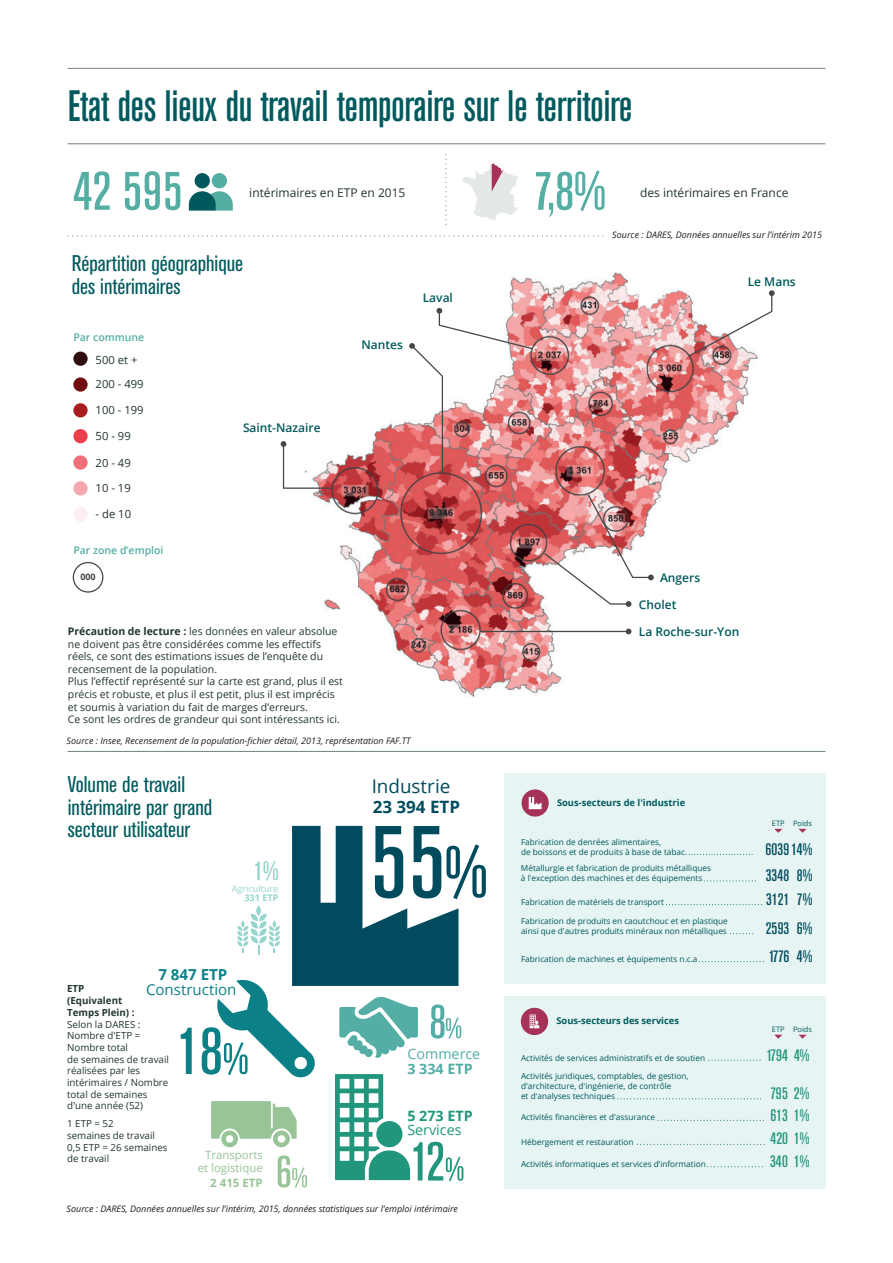
<style>
.page{position:relative;width:893px;height:1263px;background:#fff}
.page>*{position:absolute;margin:0;border:0;box-sizing:border-box;transform-origin:0 0}
.t1{font:500 condensed 53.85px "Akzidenz Grotesk BE";color:#54aea4}
.t2{font:500 condensed 43.5px "Akzidenz Grotesk BE";letter-spacing:-.01em;color:#005a5d}
.t3{font:condensed 22.5px/22.6px "Akzidenz Grotesk BE";color:#005a5d}
.t4{font:18.9px "Open Sans";color:#004c5e}
.t5{font:700 16.95px "Open Sans";color:#004c5e}
.t6{font:500 condensed 16.5px "Akzidenz Grotesk BE";color:#004c5e}
.t7{font:500 condensed 16.5px/22.6px "Akzidenz Grotesk BE";color:#22967c}
.t8{font:15.15px "Open Sans";color:#0b8087}
.t9{font:700 15.15px "Open Sans";color:#0b8087}
.t10{font:14.25px "Open Sans";color:#54aea6}
.t11{font:14.25px "Open Sans";color:#22967c}
.t12{font:700 14.25px "Open Sans";color:#54aea6}
.t13{font:700 14.25px "Open Sans";color:#22967c}
.t14{font:600 12px "Open Sans";color:#005a5d}
.t15{font:12px "Open Sans";color:#223533}
.t16{font:11.4px/13px "Open Sans";color:#99c498;text-align:right}
.t17{font:700 11.4px "Open Sans";color:#99c498}
.t18{font:11.25px/24px "Open Sans";color:#223533}
.t19{font:10.5px/12.6px "Open Sans";color:#223533}
.t20{font:600 10.5px "Open Sans";color:#54aea4}
.t21{font:9.75px/11.7px "Open Sans";color:#223533}
.t22{font:700 9.75px/11.7px "Open Sans";color:#223533}
.t23{font:700 9.3px "Open Sans";color:#005a5d}
.t24{font:9.15px "Open Sans";color:#96d5ce}
.t25{font:700 9.15px "Open Sans";color:#96d5ce}
.t26{font:italic 9px "Open Sans";color:#231f20}
.t27{font:700 9px "Open Sans";color:#464747}
.t28{font:8.25px/9.9px "Open Sans";color:#005a5d}
.t29{font:7.5px "Open Sans";color:#005a5d}
.s1{font-weight:700}
</style>
<div class="page">
<img style="left:280px;top:219px;width:478px;height:478px">
<div style="left:223px;top:693px;width:221px;height:40px;background:#fff"></div>
<hr style="left:68px;top:143px;width:757px;height:1px;background:#728381">
<svg style="left:68px;top:235px;width:536px;height:2px"></svg>
<hr style="left:68px;top:751px;width:757px;height:1px;background:#728381">
<hr style="left:68px;top:68px;width:757px;height:1px;background:#728381">
<div style="left:73px;top:352px;width:15px;height:14px;background:#300e10;border-radius:7px"></div>
<div style="left:73px;top:377px;width:15px;height:15px;background:#710d0f;border-radius:7px"></div>
<div style="left:73px;top:403px;width:15px;height:14px;background:#a81d20;border-radius:7px"></div>
<div style="left:73px;top:429px;width:15px;height:14px;background:#ee3e4c;border-radius:7px"></div>
<div style="left:73px;top:455px;width:15px;height:15px;background:#f16f79;border-radius:7px"></div>
<div style="left:73px;top:481px;width:15px;height:14px;background:#f7a7ae;border-radius:7px"></div>
<div style="left:73px;top:507px;width:15px;height:14px;background:#fdeef1;border-radius:7px"></div>
<div style="left:73px;top:562px;width:30px;height:31px;border:1px solid #464747;border-radius:50%"></div>
<div style="left:212px;top:173px;width:15px;height:15px;background:#54aea4;border-radius:50%"></div>
<svg style="left:189px;top:191px;width:44px;height:20px"></svg>
<div style="left:195px;top:173px;width:15px;height:15px;background:#005a5d;border-radius:50%"></div>
<svg style="left:445px;top:154px;width:1px;height:72px"></svg>
<div style="left:504px;top:774px;width:321px;height:210px;background:#e6f4f3"></div>
<div style="left:504px;top:996px;width:321px;height:193px;background:#e6f4f3"></div>
<svg style="left:522px;top:789px;width:27px;height:28px"></svg>
<svg style="left:529px;top:797px;width:12px;height:12px"></svg>
<div style="left:521px;top:1008px;width:27px;height:27px;background:#a63357;border-radius:50%"></div>
<svg style="left:530px;top:1014px;width:9px;height:14px"></svg>
<svg style="left:730px;top:933px;width:24px;height:1px"></svg>
<svg style="left:699px;top:961px;width:65px;height:1px"></svg>
<svg style="left:709px;top:1060px;width:52px;height:1px"></svg>
<svg style="left:618px;top:1098px;width:143px;height:1px"></svg>
<svg style="left:658px;top:1120px;width:106px;height:1px"></svg>
<svg style="left:637px;top:1144px;width:128px;height:1px"></svg>
<svg style="left:708px;top:1166px;width:55px;height:1px"></svg>
<svg style="left:666px;top:904px;width:96px;height:1px"></svg>
<svg style="left:704px;top:880px;width:52px;height:1px"></svg>
<svg style="left:686px;top:854px;width:67px;height:1px"></svg>
<svg style="left:774px;top:829px;width:8px;height:4px"></svg>
<svg style="left:799px;top:829px;width:8px;height:4px"></svg>
<svg style="left:774px;top:1035px;width:8px;height:4px"></svg>
<svg style="left:799px;top:1035px;width:7px;height:4px"></svg>
<svg style="left:181px;top:1028px;width:11px;height:46px"></svg>
<svg style="left:202px;top:826px;width:284px;height:362px"></svg>
<svg style="left:687px;top:290px;width:88px;height:68px"></svg>
<svg style="left:543px;top:493px;width:111px;height:114px"></svg>
<hr style="left:480px;top:631px;width:149px;height:1px;background:#464747">
<svg style="left:626px;top:629px;width:5px;height:5px"></svg>
<svg style="left:281px;top:441px;width:53px;height:48px"></svg>
<svg style="left:409px;top:308px;width:125px;height:165px"></svg>
<svg style="left:462px;top:163px;width:56px;height:57px"></svg>
<h2 class="t2" style="left:68px;top:82px;width:566px">Etat des lieux du travail temporaire sur le territoire</h2>
<h1 class="t1" style="left:73px;top:161px;width:110px">42 595</h1>
<h3 class="t15" style="left:249px;top:185px;width:158px">intérimaires en ETP en 2015</h3>
<h1 class="t1" style="left:534px;top:161px;width:73px">7,8%</h1>
<h3 class="t15" style="left:640px;top:185px;width:150px">des intérimaires en France</h3>
<h3 class="t3" style="left:72px;top:252px;width:173px">Répartition géographique des intérimaires</h3>
<p class="t20" style="left:73px;top:330px;width:72px">Par commune</p>
<h3 class="t18" style="left:96px;top:348px;width:50px">500 et +<br>200 - 499</h3>
<h3 class="t18" style="left:96px;top:398px;width:50px">100 - 199</h3>
<h3 class="t18" style="left:96px;top:423px;width:37px">50 - 99</h3>
<h3 class="t18" style="left:96px;top:450px;width:37px">20 - 49</h3>
<h3 class="t18" style="left:96px;top:476px;width:37px">10 - 19</h3>
<h3 class="t18" style="left:96px;top:502px;width:37px">- de 10</h3>
<p class="t20" style="left:73px;top:542px;width:92px">Par zone d’emploi</p>
<p class="t27" style="left:80px;top:570px;width:17px">000</p>
<h3 class="t14" style="left:243px;top:419px;width:79px">Saint-Nazaire</h3>
<h3 class="t14" style="left:362px;top:336px;width:43px">Nantes</h3>
<h3 class="t14" style="left:423px;top:290px;width:32px">Laval</h3>
<p class="t19" style="left:68px;top:624px;width:277px"><span class="s1">Précaution de lecture :</span> les données en valeur absolue ne doivent pas être considérées comme les effectifs réels, ce sont des estimations issues de l’enquête du recensement de la population.<br>Plus l’effectif représenté sur la carte est grand, plus il est précis et robuste, et plus il est petit, plus il est imprécis et soumis à variation du fait de marges d’erreurs.<br>Ce sont les ordres de grandeur qui sont intéressants ici.</p>
<p class="t26" style="left:67px;top:734px;width:346px">Source : Insee, Recensement de la population-fichier détail, 2013, représentation FAF.TT</p>
<h3 class="t3" style="left:68px;top:773px;width:146px">Volume de travail intérimaire par grand secteur utilisateur</h3>
<p class="t24" style="left:232px;top:882px;width:48px">Agriculture</p>
<p class="t25" style="left:244px;top:891px;width:36px">331 ETP</p>
<h3 class="t9" style="left:158px;top:963px;width:70px">7 847 ETP</h3>
<h3 class="t8" style="left:146px;top:979px;width:92px">Construction</h3>
<p class="t22" style="left:67px;top:983px;width:69px">ETP (Equivalent<br>Temps Plein) :</p>
<p class="t21" style="left:67px;top:1018px;width:103px">Selon la DARES :<br>Nombre d'ETP =<br>Nombre total<br>de semaines de travail réalisées par les intérimaires / Nombre total de semaines d'une année (52)</p>
<p class="t21" style="left:67px;top:1117px;width:102px">1 ETP = 52<br>semaines de travail<br>0,5 ETP = 26 semaines de travail</p>
<h3 class="t16" style="left:198px;top:1148px;width:67px">Transports et logistique</h3>
<h3 class="t17" style="left:210px;top:1175px;width:54px">2 415 ETP</h3>
<h3 class="t4" style="left:372px;top:773px;width:80px">Industrie</h3>
<h3 class="t5" style="left:373px;top:795px;width:89px">23 394 ETP</h3>
<h3 class="t10" style="left:407px;top:1044px;width:74px">Commerce</h3>
<h3 class="t12" style="left:407px;top:1059px;width:67px">3 334 ETP</h3>
<h3 class="t13" style="left:407px;top:1106px;width:67px">5 273 ETP</h3>
<h3 class="t11" style="left:407px;top:1120px;width:56px">Services</h3>
<p class="t26" style="left:67px;top:1203px;width:393px">Source : DARES, Données annuelles sur l’intérim, 2015, données statistiques sur l’emploi intérimaire</p>
<p class="t26" style="left:612px;top:229px;width:211px">Source : DARES, Données annuelles sur l’intérim 2015</p>
<h3 class="t14" style="left:748px;top:273px;width:50px">Le Mans</h3>
<h3 class="t14" style="left:660px;top:569px;width:42px">Angers</h3>
<h3 class="t14" style="left:639px;top:596px;width:39px">Cholet</h3>
<h3 class="t14" style="left:639px;top:623px;width:102px">La Roche-sur-Yon</h3>
<p class="t23" style="left:557px;top:796px;width:130px">Sous-secteurs de l'industrie</p>
<p class="t29" style="left:772px;top:818px;width:42px">ETP Poids</p>
<p class="t28" style="left:521px;top:836px;width:166px">Fabrication de denrées alimentaires,<br>de boissons et de produits à base de tabac</p>
<h3 class="t6" style="left:765px;top:840px;width:49px">603914%</h3>
<p class="t28" style="left:521px;top:863px;width:192px">Métallurgie et fabrication de produits métalliques à l'exception des machines et des équipements</p>
<h3 class="t6" style="left:766px;top:866px;width:48px">3348 8%</h3>
<p class="t28" style="left:521px;top:897px;width:144px">Fabrication de matériels de transport</p>
<h3 class="t6" style="left:766px;top:890px;width:48px">3121 7%</h3>
<p class="t28" style="left:521px;top:916px;width:208px">Fabrication de produits en caoutchouc et en plastique ainsi que d'autres produits minéraux non métalliques</p>
<h3 class="t6" style="left:766px;top:919px;width:48px">2593 6%</h3>
<p class="t28" style="left:521px;top:954px;width:178px">Fabrication de machines et équipements n.c.a</p>
<h3 class="t6" style="left:769px;top:947px;width:45px">1776 4%</h3>
<p class="t23" style="left:556px;top:1014px;width:124px">Sous-secteurs des services</p>
<p class="t29" style="left:772px;top:1024px;width:42px">ETP Poids</p>
<p class="t28" style="left:521px;top:1052px;width:186px">Activités de services administratifs et de soutien</p>
<h3 class="t7" style="left:766px;top:1044px;width:45px">1794 4%</h3>
<p class="t28" style="left:521px;top:1071px;width:169px">Activités juridiques, comptables, de gestion, d'architecture, d'ingénierie, de contrôle<br>et d'analyses techniques</p>
<h3 class="t7" style="left:770px;top:1083px;width:41px">795 2%</h3>
<p class="t28" style="left:521px;top:1112px;width:135px">Activités financières et d'assurance</p>
<h3 class="t7" style="left:770px;top:1104px;width:41px">613 1%</h3>
<p class="t28" style="left:521px;top:1159px;width:186px">Activités informatiques et services d’information</p>
<h3 class="t7" style="left:770px;top:1128px;width:41px">420 1%<br>340 1%</h3>
<p class="t28" style="left:521px;top:1137px;width:114px">Hébergement et restauration</p>
</div>
